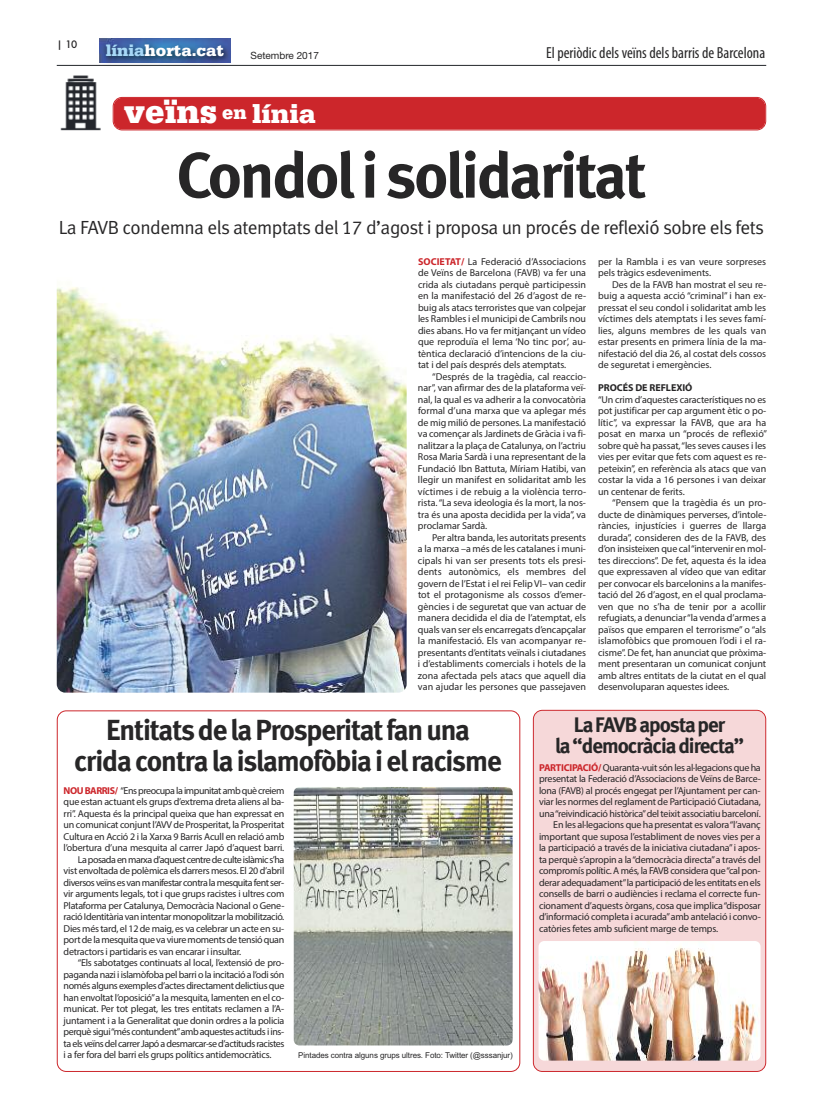
<style>
.page{position:relative;width:823px;height:1106px;background:#fff}
.page>*{position:absolute;margin:0;border:0;box-sizing:border-box;transform-origin:0 0}
.t1{font:700 64px "Seat Meta";letter-spacing:-.035em;color:#272627}
.t2{font:900 35px "Serifa";color:#fff}
.t3{font:700 29px/31px "Seat Meta";letter-spacing:-.035em;color:#272627;text-align:center}
.t4{font:700 21px/21px "Seat Meta";letter-spacing:-.045em;color:#272627;text-align:center}
.t5{font:19px "Seat Meta Normal";letter-spacing:-.025em;color:#272627}
.t6{font:900 17px "Serifa";color:#fff}
.t7{font:condensed 16px "Myriad Pro";color:#272627}
.t8{font:10px/11.5px "Myriad Pro";letter-spacing:-.02em;color:#272627;text-align:justify}
.t9{font:10px "Myriad Pro";letter-spacing:-.045em;color:#272627}
.t10{font:10px "Myriad Pro";letter-spacing:-.04em;color:#272627}
.t11{font:10px "Myriad Pro";letter-spacing:-.05em;color:#272627}
.t12{font:700 10px "Myriad Pro";letter-spacing:-.005em;color:#272627}
.t13{font:10px "Helvetica Neue";color:#272627}
.t14{font:500 10px "Futura";color:#272627}
.t15{font:8px "Arial";letter-spacing:-.01em;color:#272627}
.s1{color:#a7d8f7}
.s2{font-size:20px}
.s3{font-size:28px}
.s4{font-weight:700;color:#cc262b}
</style>
<div class="page">
<img style="left:95px;top:62px;width:146px;height:3px">
<img style="left:99px;top:38px;width:132px;height:24px">
<hr style="left:57px;top:65px;width:708px;height:1px;background:#23262b">
<img style="left:60px;top:75px;width:53px;height:56px">
<div style="left:113px;top:97px;width:652px;height:33px;background:#cc262b"></div>
<svg style="left:57px;top:710px;width:463px;height:361px"></svg>
<img style="left:293px;top:787px;width:219px;height:258px;border-radius:6px">
<img style="left:57px;top:256px;width:349px;height:436px;border-radius:9px">
<div style="left:532px;top:710px;width:233px;height:361px;background:#f6d8d9"></div>
<img style="left:538px;top:941px;width:222px;height:119px;border-radius:6px">
<p class="t14" style="left:57px;top:39px;width:22px">| 10</p>
<h3 class="t6" style="left:106px;top:45px;width:119px"><span class="s1">línia</span>horta.cat</h3>
<p class="t13" style="left:250px;top:50px;width:70px">Setembre 2017</p>
<h2 class="t2" style="left:124px;top:100px;width:193px">veïns <span class="s2">en</span> <span class="s3">línia</span></h2>
<h3 class="t7" style="left:546px;top:47px;width:220px">El periòdic dels veïns dels barris de Barcelona</h3>
<h1 class="t1" style="left:176px;top:151px;width:471px">Condolisolidaritat</h1>
<h3 class="t5" style="left:59px;top:220px;width:706px">La FAVB condemna els atemptats del 17 d’agost i proposa un procés de reflexió sobre els fets</h3>
<p class="t8" style="left:418px;top:256px;width:170px"><span class="s4">SOCIETAT/</span> La Federació d’Associacions de Veïns de Barcelona (FAVB) va fer una crida als ciutadans perquè participessin en la manifestació del 26 d’agost de re&shy;buig als atacs terroristes que van colpejar les Rambles i el municipi de Cambrils nou dies abans. Ho va fer mitjançant un vídeo que reproduïa el lema ‘No tinc por’, au&shy;tèntica declaració d’intencions de la ciu&shy;tat i del país després dels atemptats.</p>
<p class="t8" style="left:418px;top:371px;width:170px;text-indent:14px">“Després de la tragèdia, cal reaccio&shy;nar”, van afirmar des de la plataforma veï&shy;nal, la qual es va adherir a la convocatòria formal d’una marxa que va aplegar més de mig milió de persones. La manifestació va començar als Jardinets de Gràcia i va fi&shy;nalitzar a la plaça de Catalunya, on l’actriu Rosa Maria Sardà i una representant de la Fundació Ibn Battuta, Míriam Hatibi, van llegir un manifest en solidaritat amb les víctimes i de rebuig a la violència terro&shy;rista.“La seva ideologia és la mort, la nos&shy;tra és una aposta decidida per la vida”, va proclamar Sardà.</p>
<p class="t8" style="left:418px;top:532px;width:170px;text-indent:14px">Per altra banda, les autoritats presents a la marxa –a més de les catalanes i muni&shy;cipals hi van ser presents tots els presi&shy;dents autonòmics, els membres del govern de l’Estat i el rei FelipVI– van cedir tot el protagonisme als cossos d’emer&shy;gències i de seguretat que van actuar de manera decidida el dia de l’atemptat, els quals van ser els encarregats d’encapçalar la manifestació. Els van acompanyar re&shy;presentants d’entitats veïnals i ciutadanes i d’establiments comercials i hotels de la zona afectada pels atacs que aquell dia van ajudar les persones que passejaven</p>
<p class="t8" style="left:597px;top:256px;width:169px">per la Rambla i es van veure sorpreses pels tràgics esdeveniments.</p>
<p class="t8" style="left:597px;top:279px;width:170px;text-indent:14px">Des de la FAVB han mostrat el seu re&shy;buig a aquesta acció “criminal” i han ex&shy;pressat el seu condol i solidaritat amb les víctimes dels atemptats i les seves famí&shy;lies, alguns membres de les quals van estar presents en primera línia de la ma&shy;nifestació del dia 26, al costat dels cossos de seguretat i emergències.</p>
<p class="t12" style="left:597px;top:384px;width:96px">PROCÉS DE REFLEXIÓ</p>
<p class="t8" style="left:597px;top:394px;width:170px">“Un crim d’aquestes característiques no es pot justificar per cap argument ètic o po&shy;lític”, va expressar la FAVB, que ara ha posat en marxa un “procés de reflexió” sobre què ha passat,“les seves causes i les vies per evitar que fets com aquest es re&shy;peteixin”, en referència als atacs que van costar la vida a 16 persones i van deixar un centenar de ferits.</p>
<p class="t8" style="left:597px;top:498px;width:170px;text-indent:14px">“Pensem que la tragèdia és un pro&shy;ducte de dinàmiques perverses, d’intole&shy;ràncies, injustícies i guerres de llarga durada”, consideren des de la FAVB, des d’on insisteixen que cal“intervenir en mol&shy;tes direccions”. De fet, aquesta és la idea que expressaven al vídeo que van editar per convocar els barcelonins a la manifes&shy;tació del 26 d’agost, en el qual proclama&shy;ven que no s’ha de tenir por a acollir refugiats, a denunciar“la venda d’armes a països que emparen el terrorisme” o “als islamofòbics que promouen l’odi i el ra&shy;cisme”. De fet, han anunciat que pròxima&shy;ment presentaran un comunicat conjunt amb altres entitats de la ciutat en el qual desenvoluparan aquestes idees.</p>
<h3 class="t3" style="left:74px;top:717px;width:429px">EntitatsdelaProsperitatfanuna cridacontralaislamofòbiaielracisme</h3>
<p class="t9" style="left:64px;top:786px;width:222px"><span class="s4">NOUBARRIS/</span> “Ens preocupa la impunitat amb què creiem</p>
<p class="t8" style="left:64px;top:797px;width:222px">que estan actuant els grups d’extrema dreta aliens al ba-</p>
<p class="t8" style="left:64px;top:808px;width:222px">rri”. Aquesta és la principal queixa que han expressat en</p>
<p class="t8" style="left:64px;top:820px;width:222px">un comunicat conjunt l’AVV de Prosperitat, la Prosperitat</p>
<p class="t8" style="left:64px;top:831px;width:222px">Cultura en Acció 2 i la Xarxa 9 Barris Acull en relació amb</p>
<p class="t8" style="left:64px;top:843px;width:222px">l’obertura d’una mesquita al carrer Japó d’aquest barri.</p>
<p class="t11" style="left:78px;top:855px;width:208px">La posada en marxa d’aquest centre de culte islàmic s’ha</p>
<p class="t8" style="left:64px;top:866px;width:222px">vist envoltada de polèmica els darrers mesos. El 20 d’abril</p>
<p class="t9" style="left:64px;top:878px;width:222px">diversos veïns es van manifestar contra la mesquita fent ser-</p>
<p class="t8" style="left:64px;top:889px;width:222px">vir arguments legals, tot i que grups racistes i ultres com</p>
<p class="t8" style="left:64px;top:900px;width:222px">Plataforma per Catalunya, Democràcia Nacional o Gene-</p>
<p class="t8" style="left:64px;top:912px;width:222px">ració Identitària van intentar monopolitzar la mobilització.</p>
<p class="t8" style="left:64px;top:923px;width:222px">Dies més tard, el 12 de maig, es va celebrar un acte en su-</p>
<p class="t8" style="left:64px;top:935px;width:222px">port de la mesquita que va viure moments de tensió quan</p>
<p class="t8" style="left:64px;top:946px;width:179px">detractors i partidaris es van encarar i insultar.</p>
<p class="t8" style="left:78px;top:958px;width:208px">“Els sabotatges continuats al local, l’extensió de pro-</p>
<p class="t8" style="left:64px;top:969px;width:222px">paganda nazi i islamòfoba pel barri o la incitació a l’odi són</p>
<p class="t8" style="left:64px;top:981px;width:222px">només alguns exemples d’actes directament delictius que</p>
<p class="t8" style="left:64px;top:992px;width:222px">han envoltat l’oposició”a la mesquita, lamenten en el co-</p>
<p class="t8" style="left:64px;top:1004px;width:222px">municat. Per tot plegat, les tres entitats reclamen a l’A-</p>
<p class="t8" style="left:64px;top:1015px;width:222px">juntament i a la Generalitat que donin ordres a la policia</p>
<p class="t10" style="left:64px;top:1028px;width:222px">perquè sigui“més contundent”amb aquestes actituds i ins-</p>
<p class="t9" style="left:64px;top:1039px;width:222px">ta els veïns del carrer Japó a desmarcar-se d’actituds racistes</p>
<p class="t8" style="left:64px;top:1050px;width:209px">i a fer fora del barri els grups polítics antidemocràtics.</p>
<p class="t15" style="left:298px;top:1051px;width:216px">Pintades contra alguns grups ultres. Foto: Twitter (@sssanjur)</p>
<h3 class="t4" style="left:554px;top:716px;width:190px">LaFAVBapostaper la“democràciadirecta”</h3>
<p class="t8" style="left:538px;top:762px;width:223px"><span class="s4">PARTICIPACIÓ/</span>Quaranta-vuit són les al·legacions que ha</p>
<p class="t8" style="left:538px;top:774px;width:223px">presentat la Federació d’Associacions de Veïns de Barce-</p>
<p class="t8" style="left:538px;top:785px;width:223px">lona (FAVB) al procés engegat per l’Ajuntament per can-</p>
<p class="t8" style="left:538px;top:797px;width:223px">viar les normes del reglament de Participació Ciutadana,</p>
<p class="t8" style="left:538px;top:808px;width:223px">una“reivindicació històrica”del teixit associatiu barceloní.</p>
<p class="t8" style="left:553px;top:820px;width:209px">En les al·legacions que ha presentat es valora“l’avanç</p>
<p class="t8" style="left:538px;top:831px;width:223px">important que suposa l’establiment de noves vies per a</p>
<p class="t8" style="left:538px;top:843px;width:223px">la participació a través de la iniciativa ciutadana”i apos-</p>
<p class="t8" style="left:538px;top:854px;width:223px">ta perquè s’apropin a la“democràcia directa”a través del</p>
<p class="t8" style="left:538px;top:866px;width:223px">compromís polític. A més, la FAVB considera que“cal pon-</p>
<p class="t8" style="left:538px;top:877px;width:223px">derar adequadament”la participació de les entitats en els</p>
<p class="t8" style="left:538px;top:889px;width:223px">consells de barri o audiències i reclama el correcte fun-</p>
<p class="t8" style="left:538px;top:900px;width:223px">cionament d’aquests òrgans, cosa que implica“disposar</p>
<p class="t8" style="left:538px;top:912px;width:223px">d’informació completa i acurada”amb antelació i convo-</p>
<p class="t8" style="left:538px;top:923px;width:180px">catòries fetes amb suficient marge de temps.</p>
</div>
